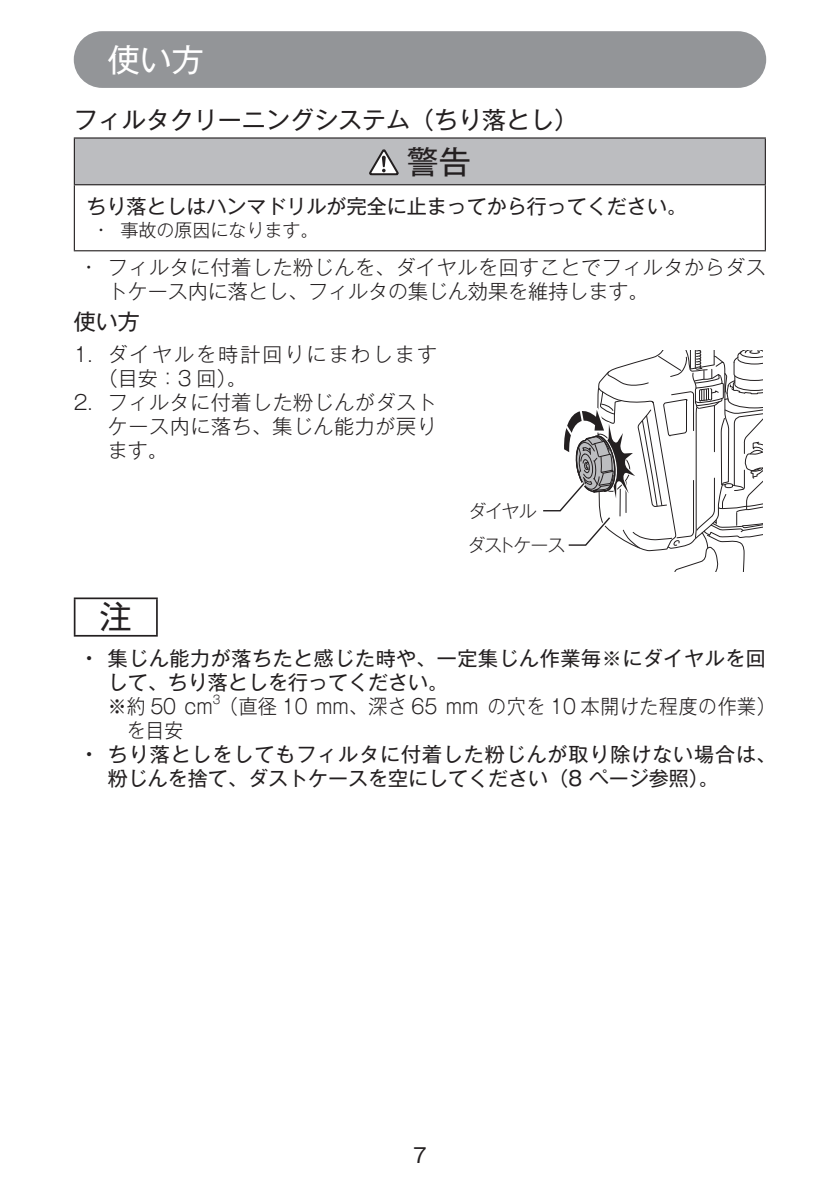
<style>
.page{position:relative;width:840px;height:1191px;background:#fff}
.page>*{position:absolute;margin:0;border:0;box-sizing:border-box;transform-origin:0 0}
.t1{font:32px "Gothic MB101 Pro";color:#fff}
.t2{font:32px "Gothic MB101 Pro";color:#231f20}
.t3{font:24px "Gothic MB101 Pro";color:#231f20}
.t4{font:22px "Gothic MB101 Pro";color:#231f20}
.t5{font:300 20px/24px "Gothic MB101 Pro";letter-spacing:.03em;color:#231f20}
.t6{font:20px/24px "Gothic MB101 Pro";letter-spacing:.045em;color:#231f20}
.t7{font:20px/24px "Gothic MB101 Pro";letter-spacing:.03em;color:#231f20}
.t8{font:300 20px "Gothic MB101 Pro";letter-spacing:.03em;color:#231f20;scale:.94 1}
.t9{font:20px "Gothic MB101 Pro";color:#231f20}
.t10{font:300 20px/24px "Gothic MB101 Pro";letter-spacing:.105em;color:#231f20}
.t11{font:300 18px "Gothic MB101 Pro";color:#231f20}
.t12{font:300 18px/34.4px "Gothic MB101 Pro";letter-spacing:-.06em;color:#231f20}
.t13{font:300 11.6px "Gothic MB101 Pro";color:#231f20;scale:.94 1}
.s1{font-weight:500}
</style>
<div class="page">
<div style="left:74px;top:31px;width:691px;height:57px;background:#939598;border-radius:28px"></div>
<div style="left:74px;top:138px;width:690px;height:47px;background:#bcbdc0"></div>
<hr style="left:74px;top:185px;width:1px;height:65px;background:#231f20">
<hr style="left:764px;top:185px;width:1px;height:65px;background:#231f20">
<hr style="left:74px;top:137px;width:691px;height:2px;background:#231f20">
<hr style="left:74px;top:139px;width:1px;height:45px;background:#231f20">
<hr style="left:764px;top:139px;width:1px;height:45px;background:#231f20">
<hr style="left:74px;top:184px;width:691px;height:1px;background:#231f20">
<hr style="left:74px;top:250px;width:691px;height:1px;background:#231f20">
<svg style="left:369px;top:149px;width:29px;height:26px"></svg>
<hr style="left:74px;top:597px;width:84px;height:2px;background:#231f20">
<hr style="left:74px;top:599px;width:1px;height:36px;background:#231f20">
<hr style="left:156px;top:599px;width:2px;height:36px;background:#231f20">
<hr style="left:74px;top:635px;width:84px;height:1px;background:#231f20">
<svg style="left:543px;top:350px;width:219px;height:221px"></svg>
<h1 class="t1" style="left:108px;top:33px;width:97px">使い方</h1>
<p class="t3" style="left:74px;top:100px;width:505px">フィルタクリーニングシステム（ちり落とし）</p>
<h1 class="t2" style="left:406px;top:135px;width:65px">警告</h1>
<p class="t9" style="left:86px;top:190px;width:601px">ちり落としはハンマドリルが完全に止まってから行ってください。</p>
<p class="t11" style="left:98px;top:215px;width:222px">• 事故の原因になります。</p>
<p class="t5" style="left:108px;top:252px;width:659px;text-indent:-23px">• フィルタに付着した粉じんを、ダイヤルを回すことでフィルタからダストケース内に落とし、フィルタの集じん効果を維持します。</p>
<p class="t4" style="left:74px;top:303px;width:67px">使い方</p>
<p class="t10" style="left:98px;top:339px;width:340px;text-indent:-24px">1. ダイヤルを時計回りにまわします（目安：3 回）。</p>
<p class="t5" style="left:108px;top:387px;width:330px;text-align:justify;text-indent:-34px">2. フィルタに付着した粉じんがダストケース内に落ち、集じん能力が戻ります。</p>
<p class="t12" style="left:467px;top:491px;width:100px">ダイヤル<br>ダストケース</p>
<h1 class="t2" style="left:100px;top:590px;width:33px">注</h1>
<p class="t7" style="left:108px;top:643px;width:659px;text-indent:-23px"><span class="s1">•</span> 集じん能力が落ちたと感じた時や、一定集じん作業毎※にダイヤルを回して、ちり落としを行ってください。</p>
<p class="t8" style="left:108px;top:689px;width:711px">※約 50 cm （直径 10 mm、深さ 65 mm の穴を 10 本開けた程度の作業）</p>
<p class="t13" style="left:212px;top:689px;width:9px">3</p>
<p class="t8" style="left:127px;top:713px;width:61px">を目安</p>
<p class="t6" style="left:108px;top:739px;width:669px;text-indent:-23px"><span class="s1">•</span> ちり落としをしてもフィルタに付着した粉じんが取り除けない場合は、粉じんを捨て、ダストケースを空にしてください（8 ページ参照）。</p>
<p class="t9" style="left:413px;top:1139px;width:15px">7</p>
</div>
